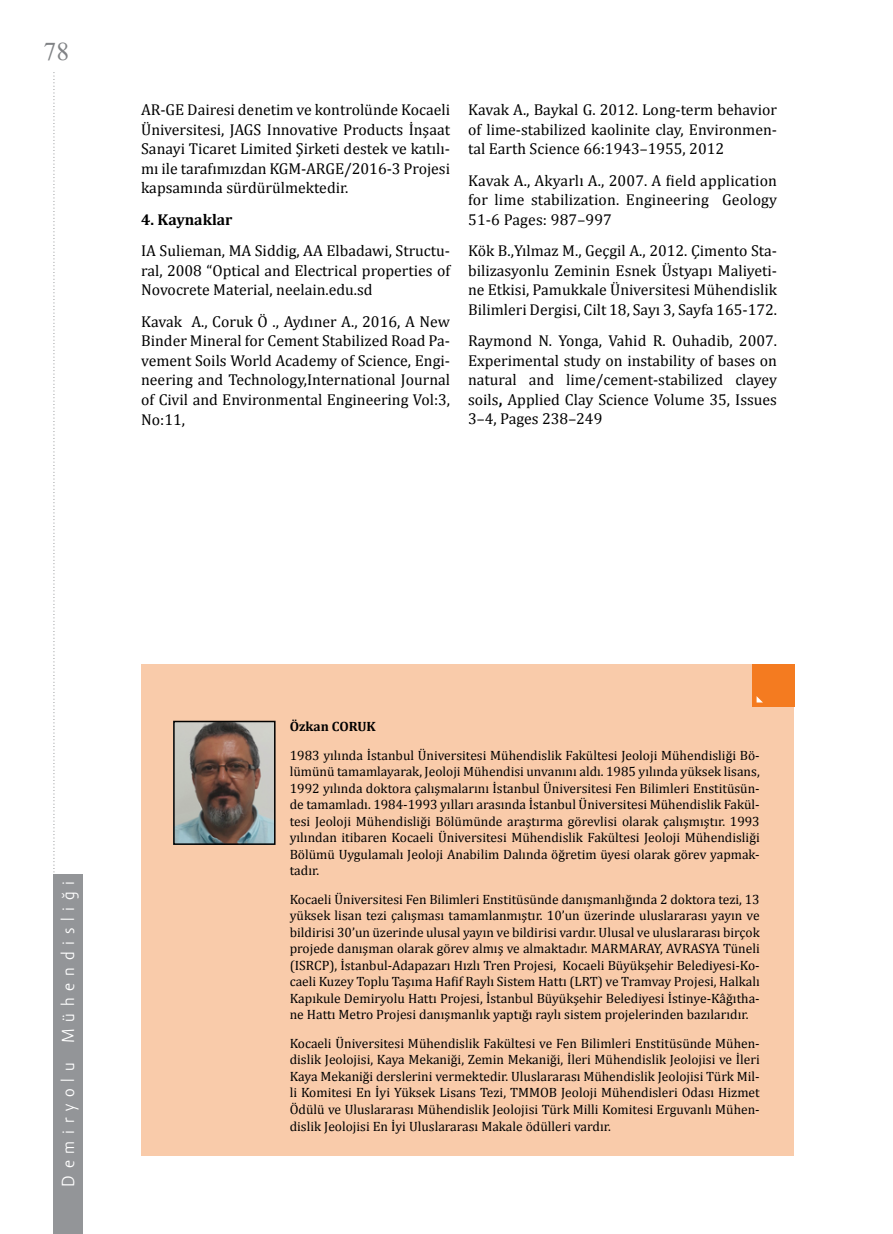
<style>
.page{position:relative;width:893px;height:1234px;background:#fff}
.page>*{position:absolute;margin:0;border:0;box-sizing:border-box;transform-origin:0 0}
.t1{font:25.5px "Times New Roman";color:#808285}
.t2{font:18px "Amor Sans Pro";letter-spacing:.38em;color:#fff}
.t3{font:15.75px/19.5px "Cambria";color:#000;text-align:justify}
.t4{font:700 15.75px "Cambria";color:#000}
.t5{font:13.5px/16.5px "Cambria";color:#000;text-align:justify}
.t6{font:700 13.5px "Cambria";color:#000}
.s1{font-weight:700}
</style>
<div class="page">
<svg style="left:53px;top:75px;width:2px;height:798px"></svg>
<div style="left:53px;top:873px;width:30px;height:360px;background:#939598"></div>
<div style="left:141px;top:664px;width:652px;height:491px;background:#f9cbaa"></div>
<div style="left:752px;top:664px;width:43px;height:42px;background:#f47b20"></div>
<svg style="left:757px;top:696px;width:6px;height:6px"></svg>
<img style="left:176px;top:723px;width:97px;height:118px">
<div style="left:173px;top:720px;width:103px;height:124px;border:2px solid #000"></div>
<h1 class="t1" style="left:44px;top:35px;width:27px">78</h1>
<p class="t3" style="left:141px;top:100px;width:310px">AR-GE Dairesi denetim ve kontrolünde Kocaeli Üniversitesi, JAGS Innovative Products İnşaat Sanayi Ticaret Limited Şirketi destek ve katılı&shy;mı ile tarafımızdan KGM-ARGE/2016-3 Projesi kapsamında sürdürülmektedir.</p>
<p class="t4" style="left:141px;top:208px;width:93px">4. Kaynaklar</p>
<p class="t3" style="left:141px;top:241px;width:310px">IA Sulieman, MA Siddig, AA Elbadawi, Structu&shy;ral, 2008 “Optical and Electrical properties of Novocrete Material, neelain.edu.sd</p>
<p class="t3" style="left:141px;top:312px;width:310px">Kavak A., Coruk Ö ., Aydıner A., 2016, A New Binder Mineral for Cement Stabilized Road Pa&shy;vement Soils World Academy of Science, Engi&shy;neering and Technology,International Journal of Civil and Environmental Engineering Vol:3, No:11,</p>
<p class="t3" style="left:468px;top:100px;width:310px">Kavak A., Baykal G. 2012. Long-term behavior of lime-stabilized kaolinite clay, Environmen&shy;tal Earth Science 66:1943–1955, 2012</p>
<p class="t3" style="left:468px;top:171px;width:310px">Kavak A., Akyarlı A., 2007. A field application for lime stabilization. Engineering Geology 51-6 Pages: 987–997</p>
<p class="t3" style="left:468px;top:241px;width:310px">Kök B.,Yılmaz M., Geçgil A., 2012. Çimento Sta&shy;bilizasyonlu Zeminin Esnek Üstyapı Maliyeti&shy;ne Etkisi, Pamukkale Üniversitesi Mühendislik Bilimleri Dergisi, Cilt 18, Sayı 3, Sayfa 165-172.</p>
<p class="t3" style="left:468px;top:331px;width:310px">Raymond N. Yonga, Vahid R. Ouhadib, 2007.<br>Experimental study on instability of bases on natural and lime/cement-stabilized clayey soils<span class="s1">,</span> Applied Clay Science Volume 35, Issues 3–4, Pages 238–249</p>
<h2 class="t2" style="left:59px;top:1186px;width:307px;rotate:-90deg">Demiryolu Mühendisliği</h2>
<p class="t6" style="left:290px;top:717px;width:87px">Özkan CORUK</p>
<p class="t5" style="left:290px;top:746px;width:471px">1983 yılında İstanbul Üniversitesi Mühendislik Fakültesi Jeoloji Mühendisliği Bö&shy;lümünü tamamlayarak, Jeoloji Mühendisi unvanını aldı. 1985 yılında yüksek lisans, 1992 yılında doktora çalışmalarını İstanbul Üniversitesi Fen Bilimleri Enstitüsün&shy;de tamamladı. 1984-1993 yılları arasında İstanbul Üniversitesi Mühendislik Fakül&shy;tesi Jeoloji Mühendisliği Bölümünde araştırma görevlisi olarak çalışmıştır. 1993 yılından itibaren Kocaeli Üniversitesi Mühendislik Fakültesi Jeoloji Mühendisliği Bölümü Uygulamalı Jeoloji Anabilim Dalında öğretim üyesi olarak görev yapmak&shy;tadır.</p>
<p class="t5" style="left:290px;top:890px;width:471px">Kocaeli Üniversitesi Fen Bilimleri Enstitüsünde danışmanlığında 2 doktora tezi, 13 yüksek lisan tezi çalışması tamamlanmıştır. 10’un üzerinde uluslararası yayın ve bildirisi 30’un üzerinde ulusal yayın ve bildirisi vardır. Ulusal ve uluslararası birçok projede danışman olarak görev almış ve almaktadır. MARMARAY, AVRASYA Tüneli (ISRCP), İstanbul-Adapazarı Hızlı Tren Projesi, Kocaeli Büyükşehir Belediyesi-Ko&shy;caeli Kuzey Toplu Taşıma Hafif Raylı Sistem Hattı (LRT) ve Tramvay Projesi, Halkalı Kapıkule Demiryolu Hattı Projesi, İstanbul Büyükşehir Belediyesi İstinye-Kâğıtha&shy;ne Hattı Metro Projesi danışmanlık yaptığı raylı sistem projelerinden bazılarıdır.</p>
<p class="t5" style="left:290px;top:1034px;width:472px">Kocaeli Üniversitesi Mühendislik Fakültesi ve Fen Bilimleri Enstitüsünde Mühen&shy;dislik Jeolojisi, Kaya Mekaniği, Zemin Mekaniği, İleri Mühendislik Jeolojisi ve İleri Kaya Mekaniği derslerini vermektedir. Uluslararası Mühendislik Jeolojisi Türk Mil&shy;li Komitesi En İyi Yüksek Lisans Tezi, TMMOB Jeoloji Mühendisleri Odası Hizmet Ödülü ve Uluslararası Mühendislik Jeolojisi Türk Milli Komitesi Erguvanlı Mühen&shy;dislik Jeolojisi En İyi Uluslararası Makale ödülleri vardır.</p>
</div>
